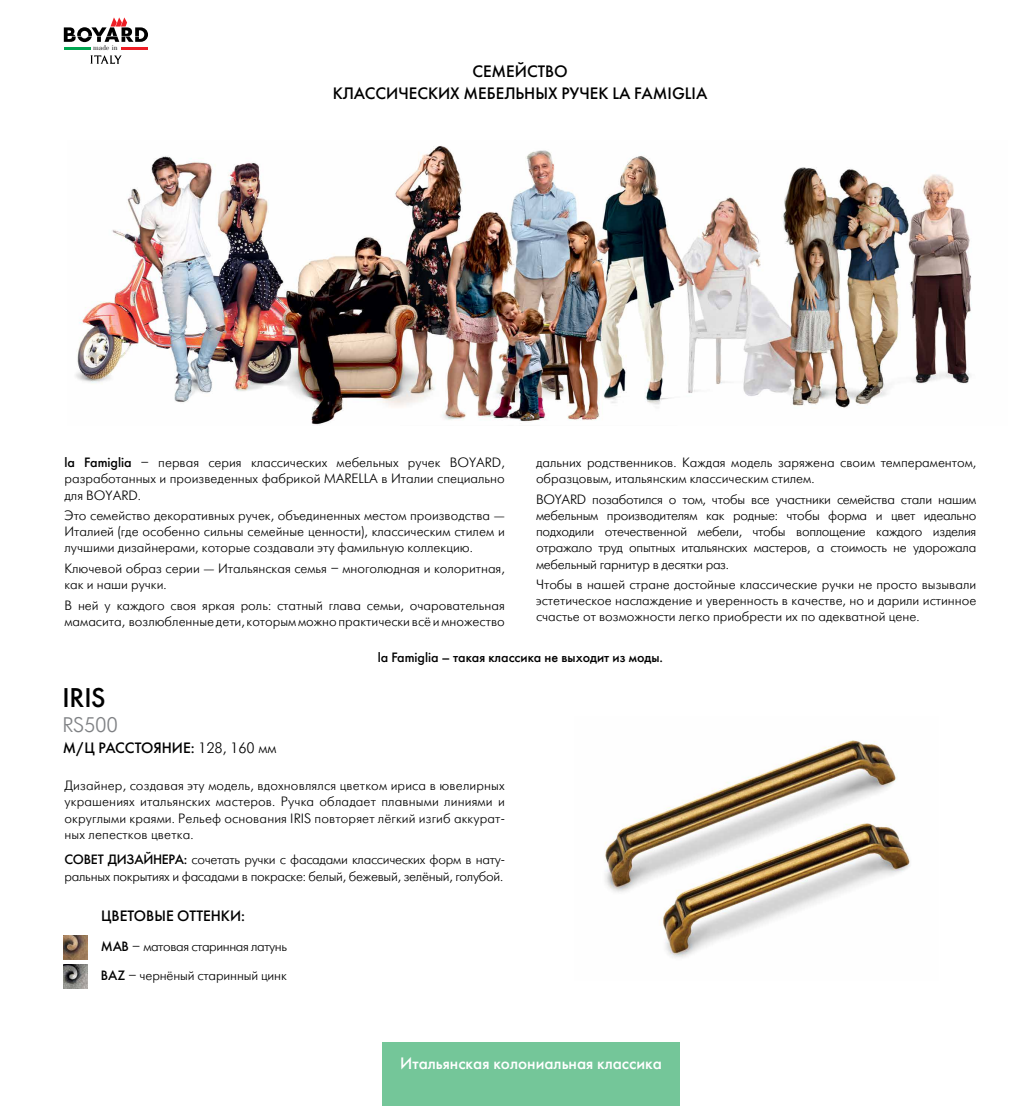
<style>
.page{position:relative;width:1021px;height:1106px;background:#fff}
.page>*{position:absolute;margin:0;border:0;box-sizing:border-box;transform-origin:0 0}
.t1{font:27px "Futura Futuris C";color:#000}
.t2{font:21px "Futuris";letter-spacing:-.01em;color:#808285}
.t3{font:16.5px/22.5px "Futura Futuris C";color:#000;text-align:center}
.t4{font:16.5px "Futura Futuris C";color:#fff}
.t5{font:15px "Futura Futuris C";color:#000}
.t6{font:13.5px/16.2px "Futuris C";color:#000;text-align:justify}
.t7{font:13.5px/16.5px "Futuris C";letter-spacing:-.02em;color:#000}
.t8{font:13.5px/29.2px "Futuris C";letter-spacing:-.03em;color:#000}
.t9{font:13.5px "Futura Futuris C";color:#000}
.t10{font:6.9px "Usual New Plain";color:#000}
.s1{font-family:"Futura Futuris C"}
.s2{font-family:"Futuris C"}
</style>
<div class="page">
<img style="left:64px;top:935px;width:24px;height:24px">
<img style="left:64px;top:964px;width:24px;height:24px">
<img style="left:75px;top:145px;width:897px;height:280px">
<div style="left:382px;top:1042px;width:298px;height:64px;background:#74c699"></div>
<img style="left:605px;top:740px;width:305px;height:218px">
<svg style="left:64px;top:17px;width:84px;height:25px"></svg>
<hr style="left:121px;top:47px;width:27px;height:3px;background:#ed1d24">
<hr style="left:64px;top:47px;width:26px;height:3px;background:#00a651">
<svg style="left:90px;top:55px;width:32px;height:9px"></svg>
<p class="t10" style="left:93px;top:43px;width:26px">made in</p>
<p class="t3" style="left:333px;top:60px;width:376px">СЕМЕЙСТВО<br>КЛАССИЧЕСКИХ МЕБЕЛЬНЫХ РУЧЕК LA FAMIGLIA</p>
<p class="t6" style="left:64px;top:455px;width:442px"><span class="s1">la Famiglia</span> – первая серия классических мебельных ручек BOYARD, разработанных и произведенных фабрикой MARELLA в Италии специально для BOYARD.</p>
<p class="t6" style="left:64px;top:507px;width:442px">Это семейство декоративных ручек, объединенных местом производства — Италией (где особенно сильны семейные ценности), классическим стилем и лучшими дизайнерами, которые создавали эту фамильную коллекцию.</p>
<p class="t6" style="left:64px;top:560px;width:442px">Ключевой образ серии — Итальянская семья – многолюдная и колоритная, как и наши ручки.</p>
<p class="t6" style="left:64px;top:597px;width:442px">В ней у каждого своя яркая роль: статный глава семьи, очаровательная мамасита, возлюбленные дети, которым можно практически всё и множество</p>
<p class="t6" style="left:536px;top:455px;width:442px">дальних родственников. Каждая модель заряжена своим темпераментом, образцовым, итальянским классическим стилем.</p>
<p class="t6" style="left:536px;top:491px;width:442px">BOYARD позаботился о том, чтобы все участники семейства стали нашим мебельным производителям как родные: чтобы форма и цвет идеально подходили отечественной мебели, чтобы воплощение каждого изделия отражало труд опытных итальянских мастеров, а стоимость не удорожала мебельный гарнитур в десятки раз.</p>
<p class="t6" style="left:536px;top:576px;width:442px">Чтобы в нашей стране достойные классические ручки не просто вызывали эстетическое наслаждение и уверенность в качестве, но и дарили истинное счастье от возможности легко приобрести их по адекватной цене.</p>
<p class="t9" style="left:377px;top:649px;width:287px">la Famiglia – такая классика не выходит из моды.</p>
<h1 class="t1" style="left:63px;top:681px;width:45px">IRIS</h1>
<h2 class="t2" style="left:63px;top:714px;width:57px">RS500</h2>
<p class="t5" style="left:63px;top:739px;width:215px">М/Ц РАССТОЯНИЕ: <span class="s2">128, 160 мм</span></p>
<p class="t6" style="left:64px;top:777px;width:442px">Дизайнер, создавая эту модель, вдохновлялся цветком ириса в ювелирных украшениях итальянских мастеров. Ручка обладает плавными линиями и округлыми краями. Рельеф основания IRIS повторяет лёгкий изгиб аккурат&shy;ных лепестков цветка.</p>
<p class="t7" style="left:64px;top:851px;width:442px"><span class="s1">СОВЕТ ДИЗАЙНЕРА:</span> сочетать ручки с фасадами классических форм в нату&shy;ральных покрытиях и фасадами в покраске: белый, бежевый, зелёный, голубой.</p>
<p class="t5" style="left:101px;top:906px;width:145px">ЦВЕТОВЫЕ ОТТЕНКИ:</p>
<p class="t8" style="left:101px;top:931px;width:188px"><span class="s1">MAB</span> – матовая старинная латунь<br><span class="s1">BAZ</span> – чернёный старинный цинк</p>
<p class="t4" style="left:400px;top:1053px;width:263px">Итальянская колониальная классика</p>
</div>
